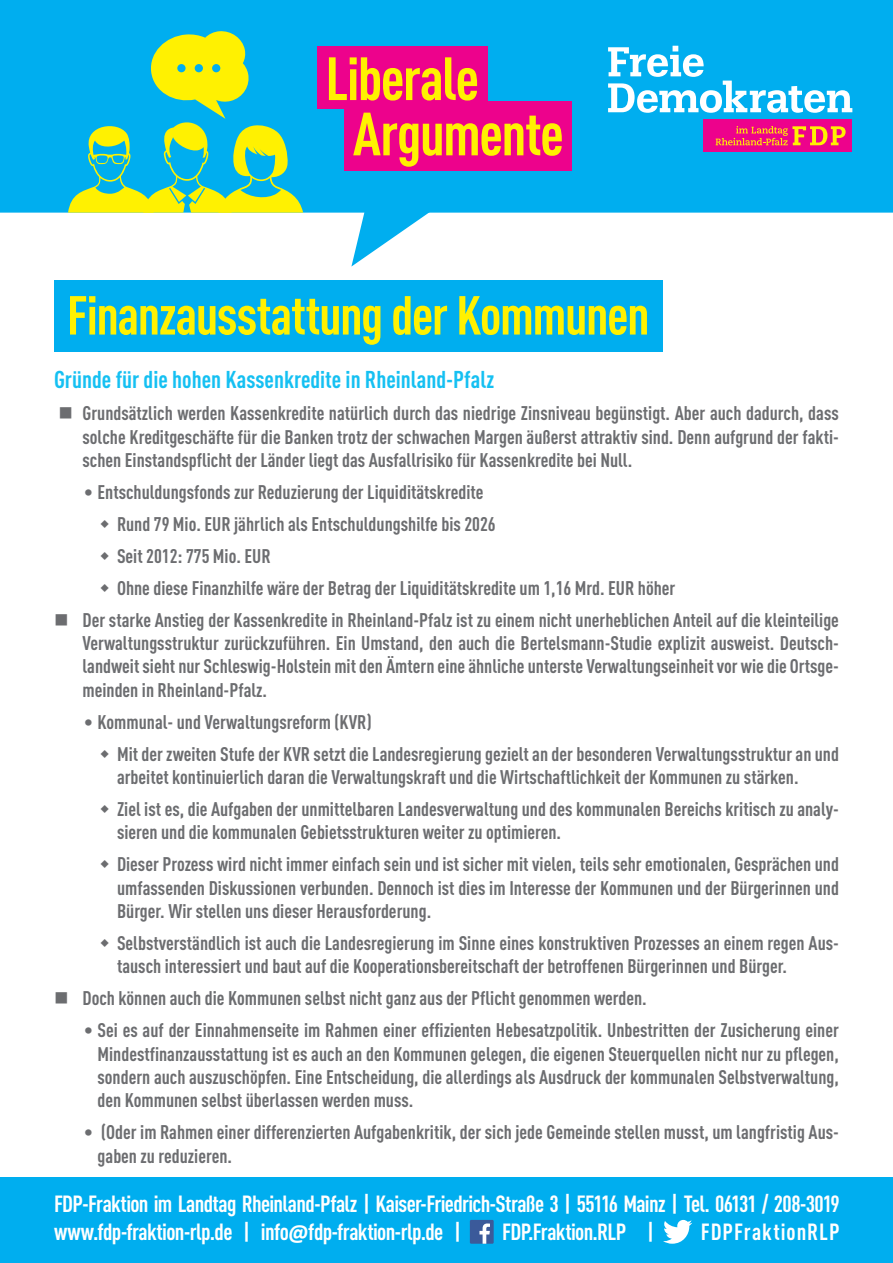
<style>
.page{position:relative;width:893px;height:1263px;background:#fff}
.page>*{position:absolute;margin:0;border:0;box-sizing:border-box;transform-origin:0 0}
.t1{font:700 condensed 60px/55.3px "DINOT";letter-spacing:-.025em;color:#fff101}
.t2{font:700 condensed 54px "DINOT";letter-spacing:-.025em;color:#fff101}
.t3{font:700 condensed 24px "DINOT";color:#15c0f2}
.t4{font:700 condensed 23.1px/27.8px "DINOT";letter-spacing:-.025em;color:#fff}
.t5{font:700 condensed 23.1px "DINOT";letter-spacing:.04em;color:#fff}
.t6{font:700 condensed 19.5px/23.4px "DINOT";color:#6c6d70}
.s1{font-family:"Calibri";font-stretch:normal}
</style>
<div class="page">
<div style="left:0;top:0;width:893px;height:213px;background:#00aeef"></div>
<svg style="left:351px;top:176px;width:81px;height:91px"></svg>
<div style="left:317px;top:46px;width:171px;height:63px;background:#ed028c"></div>
<div style="left:344px;top:101px;width:228px;height:69px;background:#ed028c"></div>
<div style="left:703px;top:120px;width:149px;height:32px;background:#ed028c"></div>
<svg style="left:716px;top:126px;width:130px;height:19px"></svg>
<svg style="left:608px;top:46px;width:244px;height:67px"></svg>
<div style="left:54px;top:280px;width:608px;height:72px;background:#00aeef"></div>
<div style="left:0;top:1178px;width:893px;height:85px;background:#00aeef"></div>
<svg style="left:663px;top:1220px;width:29px;height:24px"></svg>
<div style="left:470px;top:1220px;width:24px;height:24px;background:#3b5a9a"></div>
<svg style="left:479px;top:1223px;width:11px;height:21px"></svg>
<svg style="left:68px;top:31px;width:235px;height:182px;background:#53c3a1"></svg>
<h1 class="t1" style="left:353px;top:50px;width:212px;text-indent:-28px">Liberale<br>Argumente</h1>
<h2 class="t2" style="left:67px;top:283px;width:584px">Finanzausstattung der Kommunen</h2>
<p class="t3" style="left:54px;top:365px;width:442px">Gründe für die hohen Kassenkredite in Rheinland-Pfalz</p>
<p class="t6" style="left:83px;top:401px;width:758px;text-align:justify;text-indent:-24px">■ Grundsätzlich werden Kassenkredite natürlich durch das niedrige Zinsniveau begünstigt. Aber auch dadurch, dass solche Kreditgeschäfte für die Banken trotz der schwachen Margen äußerst attraktiv sind. Denn aufgrund der fakti&shy;schen Einstandspflicht der Länder liegt das Ausfallrisiko für Kassenkredite bei Null.</p>
<p class="t6" style="left:117px;top:476px;width:560px;line-height:32px;text-indent:-33px">• Entschuldungsfonds zur Reduzierung der Liquiditätskredite<br>Rund 79 Mio. EUR jährlich als Entschuldungshilfe bis 2026<br>Seit 2012: 775 Mio. EUR<br>Ohne diese Finanzhilfe wäre der Betrag der Liquiditätskredite um 1,16 Mrd. EUR höher</p>
<p class="t6" style="left:83px;top:608px;width:758px;text-align:justify;text-indent:-29px">■ Der starke Anstieg der Kassenkredite in Rheinland-Pfalz ist zu einem nicht unerheblichen Anteil auf die kleinteilige Verwaltungsstruktur zurückzuführen. Ein Umstand, den auch die Bertelsmann-Studie explizit ausweist. Deutsch&shy;landweit sieht nur Schleswig-Holstein mit den Ämtern eine ähnliche unterste Verwaltungseinheit vor wie die Ortsge&shy;meinden in Rheinland-Pfalz.</p>
<p class="t6" style="left:117px;top:705px;width:724px;line-height:32px;text-indent:-33px">• Kommunal- und Verwaltungsreform (KVR)<br>Mit der zweiten Stufe der KVR setzt die Landesregierung gezielt an der besonderen Verwaltungsstruktur an und</p>
<p class="t6" style="left:117px;top:761px;width:723px;line-height:32px">arbeitet kontinuierlich daran die Verwaltungskraft und die Wirtschaftlichkeit der Kommunen zu stärken.<br>Ziel ist es, die Aufgaben der unmittelbaren Landesverwaltung und des kommunalen Bereichs kritisch zu analy-</p>
<p class="t6" style="left:117px;top:816px;width:723px;line-height:32px">sieren und die kommunalen Gebietsstrukturen weiter zu optimieren.<br>Dieser Prozess wird nicht immer einfach sein und ist sicher mit vielen, teils sehr emotionalen, Gesprächen und</p>
<p class="t6" style="left:117px;top:876px;width:723px">umfassenden Diskussionen verbunden. Dennoch ist dies im Interesse der Kommunen und der Bürgerinnen und<br>Bürger. Wir stellen uns dieser Herausforderung.</p>
<p class="t6" style="left:117px;top:931px;width:724px">Selbstverständlich ist auch die Landesregierung im Sinne eines konstruktiven Prozesses an einem regen Aus&shy;tausch interessiert und baut auf die Kooperationsbereitschaft der betroffenen Bürgerinnen und Bürger.</p>
<p class="t6" style="left:54px;top:986px;width:594px">■ Doch können auch die Kommunen selbst nicht ganz aus der Pflicht genommen werden.</p>
<p class="t6" style="left:98px;top:1018px;width:743px;text-align:justify;text-indent:-13px">• Sei es auf der Einnahmenseite im Rahmen einer effizienten Hebesatzpolitik. Unbestritten der Zusicherung einer Mindestfinanzausstattung ist es auch an den Kommunen gelegen, die eigenen Steuerquellen nicht nur zu pflegen, sondern auch auszuschöpfen. Eine Entscheidung, die allerdings als Ausdruck der kommunalen Selbstverwaltung, den Kommunen selbst überlassen werden muss.</p>
<p class="t6" style="left:98px;top:1120px;width:743px;text-indent:-13px">• (Oder im Rahmen einer differenzierten Aufgabenkritik, der sich jede Gemeinde stellen musst, um langfristig Aus&shy;gaben zu reduzieren.</p>
<p class="t4" style="left:54px;top:1189px;width:787px">FDP-Fraktion im Landtag Rheinland-Pfalz | Kaiser-Friedrich-Straße 3 | 55116 Mainz | Tel. 06131 / 208-3019 www.fdp-fraktion-rlp.de | info<span class="s1">@</span>fdp-fraktion-rlp.de |</p>
<p class="t4" style="left:502px;top:1217px;width:154px">FDP.Fraktion.RLP |</p>
<p class="t5" style="left:701px;top:1217px;width:141px">FDPFraktionRLP</p>
</div>
